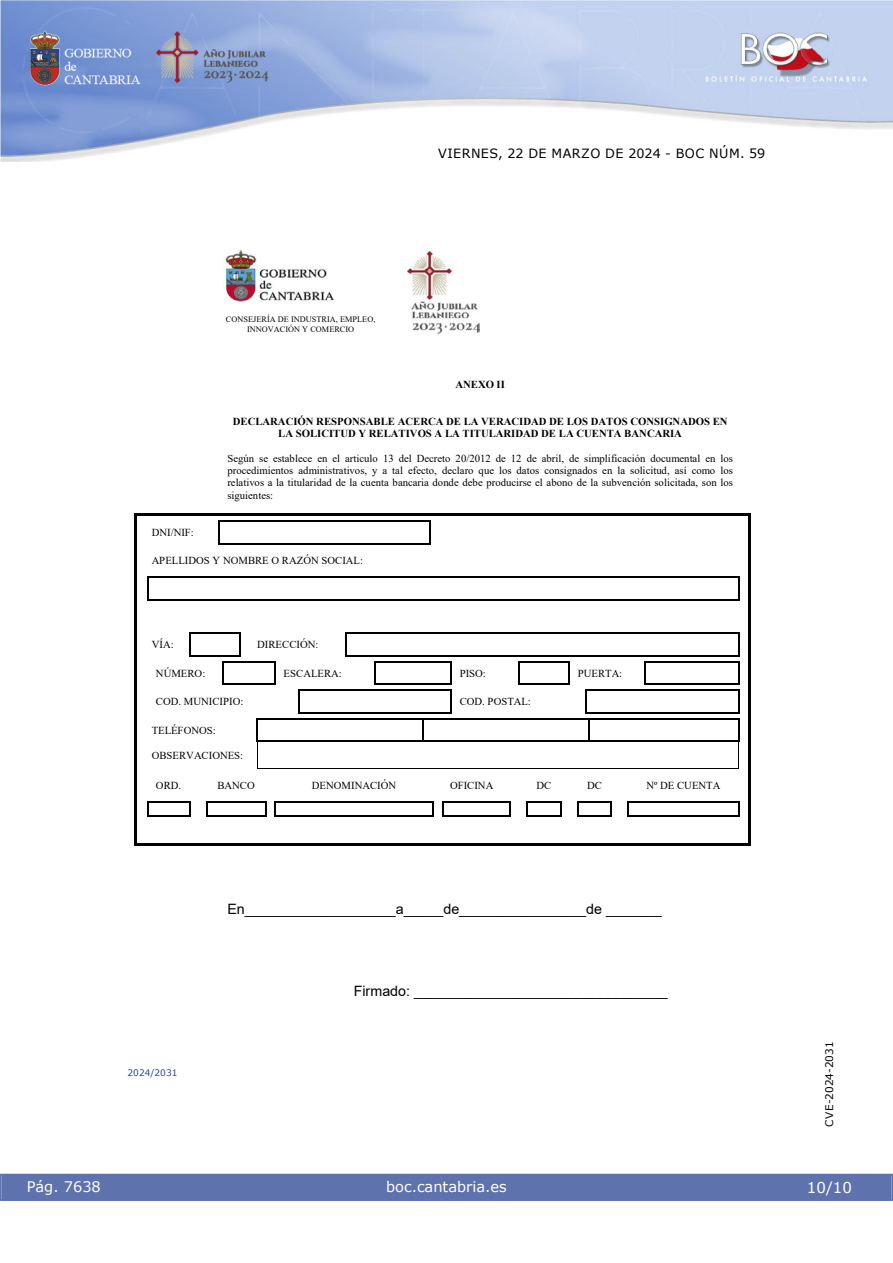
<style>
.page{position:relative;width:893px;height:1263px;background:#fff}
.page>*{position:absolute;margin:0;border:0;box-sizing:border-box;transform-origin:0 0}
.t1{font:15px "Verdana 2";color:#fff}
.t2{font:14.55px "Verdana 2";color:#fff}
.t3{font:14.55px "Verdana";color:#fff}
.t4{font:14.25px "Arial";letter-spacing:.005em;color:#000}
.t5{font:12.75px "Verdana 2";letter-spacing:.035em;color:#000}
.t6{font:10.65px/12.3px "Times New Roman";color:#000;text-align:justify}
.t7{font:700 10.65px/12.3px "Times New Roman";color:#000;text-align:center}
.t8{font:10.5px "Verdana 2";color:#000}
.numero_exp{font:9px "Verdana 2";color:#27459e}
.t9{font:8.25px/9.9px "Times New Roman";letter-spacing:.005em;color:#000;text-align:center}
</style>
<div class="page">
<img style="left:0;top:0;width:893px;height:161px">
<div style="left:1px;top:1174px;width:890px;height:27px;background:#5e73ae"></div>
<img style="left:223px;top:250px;width:111px;height:53px">
<img style="left:407px;top:252px;width:73px;height:82px">
<hr style="left:136px;top:513px;width:612px;height:3px;background:#000">
<svg style="left:134px;top:513px;width:2px;height:9px"></svg>
<hr style="left:220px;top:521px;width:209px;height:1px;background:#000">
<svg style="left:748px;top:513px;width:3px;height:9px"></svg>
<hr style="left:134px;top:522px;width:2px;height:21px;background:#000">
<hr style="left:748px;top:522px;width:3px;height:21px;background:#000">
<svg style="left:219px;top:521px;width:1px;height:23px"></svg>
<hr style="left:220px;top:543px;width:209px;height:1px;background:#000">
<svg style="left:429px;top:521px;width:1px;height:23px"></svg>
<hr style="left:134px;top:544px;width:2px;height:33px;background:#000">
<hr style="left:748px;top:544px;width:3px;height:33px;background:#000">
<hr style="left:149px;top:577px;width:589px;height:1px;background:#000">
<hr style="left:134px;top:578px;width:2px;height:21px;background:#000">
<hr style="left:748px;top:578px;width:3px;height:21px;background:#000">
<svg style="left:147px;top:577px;width:2px;height:23px"></svg>
<hr style="left:148px;top:599px;width:590px;height:1px;background:#000">
<svg style="left:738px;top:577px;width:1px;height:23px"></svg>
<svg style="left:134px;top:599px;width:2px;height:6px"></svg>
<svg style="left:748px;top:599px;width:3px;height:6px"></svg>
<hr style="left:134px;top:605px;width:2px;height:22px;background:#000">
<hr style="left:748px;top:605px;width:3px;height:22px;background:#000">
<svg style="left:134px;top:627px;width:2px;height:7px"></svg>
<hr style="left:190px;top:632px;width:50px;height:2px;background:#000">
<hr style="left:346px;top:632px;width:392px;height:2px;background:#000">
<svg style="left:748px;top:627px;width:3px;height:7px"></svg>
<hr style="left:134px;top:634px;width:2px;height:21px;background:#000">
<hr style="left:748px;top:634px;width:3px;height:21px;background:#000">
<svg style="left:189px;top:632px;width:1px;height:24px"></svg>
<hr style="left:190px;top:655px;width:50px;height:1px;background:#000">
<svg style="left:240px;top:632px;width:1px;height:24px"></svg>
<svg style="left:345px;top:632px;width:1px;height:24px"></svg>
<hr style="left:346px;top:655px;width:392px;height:1px;background:#000">
<svg style="left:134px;top:655px;width:2px;height:7px"></svg>
<hr style="left:224px;top:661px;width:51px;height:1px;background:#000">
<hr style="left:376px;top:661px;width:75px;height:1px;background:#000">
<hr style="left:519px;top:661px;width:50px;height:1px;background:#000">
<hr style="left:646px;top:661px;width:92px;height:1px;background:#000">
<svg style="left:748px;top:655px;width:3px;height:7px"></svg>
<hr style="left:134px;top:662px;width:2px;height:22px;background:#000">
<hr style="left:748px;top:662px;width:3px;height:22px;background:#000">
<svg style="left:223px;top:661px;width:1px;height:24px"></svg>
<hr style="left:224px;top:684px;width:51px;height:1px;background:#000">
<svg style="left:275px;top:661px;width:1px;height:24px"></svg>
<svg style="left:375px;top:661px;width:1px;height:24px"></svg>
<hr style="left:376px;top:684px;width:75px;height:1px;background:#000">
<svg style="left:518px;top:661px;width:1px;height:24px"></svg>
<hr style="left:519px;top:684px;width:50px;height:1px;background:#000">
<svg style="left:569px;top:661px;width:1px;height:24px"></svg>
<svg style="left:645px;top:661px;width:1px;height:24px"></svg>
<hr style="left:646px;top:684px;width:92px;height:1px;background:#000">
<svg style="left:134px;top:684px;width:2px;height:7px"></svg>
<hr style="left:300px;top:689px;width:151px;height:2px;background:#000">
<hr style="left:587px;top:689px;width:151px;height:2px;background:#000">
<svg style="left:748px;top:684px;width:3px;height:7px"></svg>
<hr style="left:134px;top:691px;width:2px;height:21px;background:#000">
<hr style="left:748px;top:691px;width:3px;height:21px;background:#000">
<svg style="left:299px;top:689px;width:1px;height:24px"></svg>
<hr style="left:300px;top:712px;width:151px;height:1px;background:#000">
<svg style="left:451px;top:661px;width:1px;height:52px"></svg>
<hr style="left:587px;top:712px;width:151px;height:1px;background:#000">
<svg style="left:134px;top:712px;width:2px;height:7px"></svg>
<hr style="left:258px;top:718px;width:164px;height:1px;background:#000">
<hr style="left:424px;top:718px;width:164px;height:1px;background:#000">
<hr style="left:589px;top:718px;width:149px;height:1px;background:#000">
<svg style="left:748px;top:712px;width:3px;height:7px"></svg>
<hr style="left:134px;top:719px;width:2px;height:22px;background:#000">
<hr style="left:422px;top:719px;width:2px;height:22px;background:#000">
<hr style="left:748px;top:719px;width:3px;height:22px;background:#000">
<hr style="left:259px;top:741px;width:163px;height:1px;background:#000">
<hr style="left:424px;top:741px;width:164px;height:1px;background:#000">
<svg style="left:586px;top:689px;width:3px;height:53px"></svg>
<hr style="left:589px;top:741px;width:149px;height:1px;background:#000">
<hr style="left:134px;top:742px;width:2px;height:26px;background:#000">
<hr style="left:748px;top:742px;width:3px;height:26px;background:#000">
<svg style="left:257px;top:718px;width:19px;height:51px"></svg>
<hr style="left:276px;top:768px;width:157px;height:1px;background:#000">
<hr style="left:434px;top:768px;width:76px;height:1px;background:#000">
<svg style="left:510px;top:768px;width:18px;height:1px"></svg>
<hr style="left:528px;top:768px;width:33px;height:1px;background:#000">
<svg style="left:561px;top:768px;width:17px;height:1px"></svg>
<hr style="left:578px;top:768px;width:33px;height:1px;background:#000">
<svg style="left:611px;top:768px;width:18px;height:1px"></svg>
<hr style="left:629px;top:768px;width:109px;height:1px;background:#000">
<svg style="left:738px;top:632px;width:2px;height:137px"></svg>
<hr style="left:134px;top:769px;width:2px;height:32px;background:#000">
<hr style="left:748px;top:769px;width:3px;height:32px;background:#000">
<hr style="left:149px;top:801px;width:40px;height:1px;background:#000">
<hr style="left:208px;top:801px;width:57px;height:1px;background:#000">
<hr style="left:277px;top:801px;width:156px;height:1px;background:#000">
<hr style="left:443px;top:801px;width:67px;height:1px;background:#000">
<hr style="left:529px;top:801px;width:31px;height:1px;background:#000">
<hr style="left:579px;top:801px;width:32px;height:1px;background:#000">
<hr style="left:630px;top:801px;width:108px;height:1px;background:#000">
<svg style="left:147px;top:801px;width:2px;height:15px"></svg>
<hr style="left:148px;top:815px;width:41px;height:1px;background:#000">
<svg style="left:189px;top:801px;width:1px;height:15px"></svg>
<svg style="left:206px;top:801px;width:2px;height:15px"></svg>
<hr style="left:207px;top:815px;width:58px;height:1px;background:#000">
<svg style="left:265px;top:801px;width:1px;height:15px"></svg>
<svg style="left:275px;top:801px;width:2px;height:15px"></svg>
<hr style="left:276px;top:815px;width:157px;height:1px;background:#000">
<svg style="left:433px;top:801px;width:1px;height:15px"></svg>
<svg style="left:442px;top:801px;width:1px;height:15px"></svg>
<hr style="left:443px;top:815px;width:67px;height:1px;background:#000">
<svg style="left:510px;top:801px;width:1px;height:15px"></svg>
<svg style="left:526px;top:801px;width:3px;height:15px"></svg>
<hr style="left:528px;top:815px;width:32px;height:1px;background:#000">
<svg style="left:560px;top:801px;width:1px;height:15px"></svg>
<svg style="left:577px;top:801px;width:2px;height:15px"></svg>
<hr style="left:578px;top:815px;width:33px;height:1px;background:#000">
<svg style="left:611px;top:801px;width:1px;height:15px"></svg>
<svg style="left:628px;top:801px;width:2px;height:15px"></svg>
<hr style="left:629px;top:815px;width:109px;height:1px;background:#000">
<svg style="left:738px;top:801px;width:1px;height:15px"></svg>
<svg style="left:748px;top:801px;width:3px;height:26px"></svg>
<svg style="left:134px;top:801px;width:2px;height:45px"></svg>
<hr style="left:136px;top:843px;width:612px;height:3px;background:#000">
<hr style="left:748px;top:827px;width:3px;height:16px;background:#000">
<p class="t5" style="left:438px;top:144px;width:329px">VIERNES, 22 DE MARZO DE 2024 - BOC NÚM. 59</p>
<p class="t9" style="left:226px;top:314px;width:151px">CONSEJERÍA DE INDUSTRIA, EMPLEO,<br>INNOVACIÓN Y COMERCIO</p>
<p class="t7" style="left:455px;top:378px;width:51px">ANEXO II</p>
<p class="t7" style="left:233px;top:415px;width:496px">DECLARACIÓN RESPONSABLE ACERCA DE LA VERACIDAD DE LOS DATOS CONSIGNADOS EN<br>LA SOLICITUD Y RELATIVOS A LA TITULARIDAD DE LA CUENTA BANCARIA</p>
<p class="t6" style="left:227px;top:452px;width:507px">Según se establece en el articulo 13 del Decreto 20/2012 de 12 de abril, de simplificación documental en los procedimientos administrativos, y a tal efecto, declaro que los datos consignados en la solicitud, así como los relativos a la titularidad de la cuenta bancaria donde debe producirse el abono de la subvención solicitada, son los siguientes:</p>
<p class="t6" style="left:152px;top:526px;width:44px">DNI/NIF:</p>
<p class="t6" style="left:152px;top:554px;width:213px">APELLIDOS Y NOMBRE O RAZÓN SOCIAL:</p>
<p class="t6" style="left:152px;top:638px;width:23px">VÍA:</p>
<p class="t6" style="left:257px;top:638px;width:63px">DIRECCIÓN:</p>
<p class="t6" style="left:156px;top:666px;width:51px">NÚMERO:</p>
<p class="t6" style="left:284px;top:666px;width:60px">ESCALERA:</p>
<p class="t6" style="left:460px;top:666px;width:28px">PISO:</p>
<p class="t6" style="left:578px;top:666px;width:46px">PUERTA:</p>
<p class="t6" style="left:156px;top:695px;width:89px">COD. MUNICIPIO:</p>
<p class="t6" style="left:460px;top:695px;width:73px">COD. POSTAL:</p>
<p class="t6" style="left:152px;top:724px;width:66px">TELÉFONOS:</p>
<p class="t6" style="left:152px;top:748px;width:93px">OBSERVACIONES:</p>
<p class="t6" style="left:156px;top:779px;width:27px">ORD.</p>
<p class="t6" style="left:217px;top:779px;width:39px">BANCO</p>
<p class="t6" style="left:312px;top:779px;width:86px">DENOMINACIÓN</p>
<p class="t6" style="left:450px;top:779px;width:45px">OFICINA</p>
<p class="t6" style="left:536px;top:779px;width:16px">DC</p>
<p class="t6" style="left:587px;top:779px;width:16px">DC</p>
<p class="t6" style="left:646px;top:779px;width:76px">Nº DE CUENTA</p>
<p class="t4" style="left:227px;top:899px;width:436px">En___________________a_____de________________de _______</p>
<p class="numero_exp" style="left:128px;top:1066px;width:51px">2024/2031</p>
<p class="t4" style="left:354px;top:981px;width:316px">Firmado: ________________________________</p>
<h2 class="t3" style="left:27px;top:1177px;width:76px">Pág. 7638</h2>
<h2 class="t2" style="left:386px;top:1177px;width:122px">boc.cantabria.es</h2>
<p class="t8" style="left:822px;top:1126px;width:87px;rotate:-90deg">CVE-2024-2031</p>
<h1 class="t1" style="left:807px;top:1177px;width:46px">10/10</h1>
</div>
